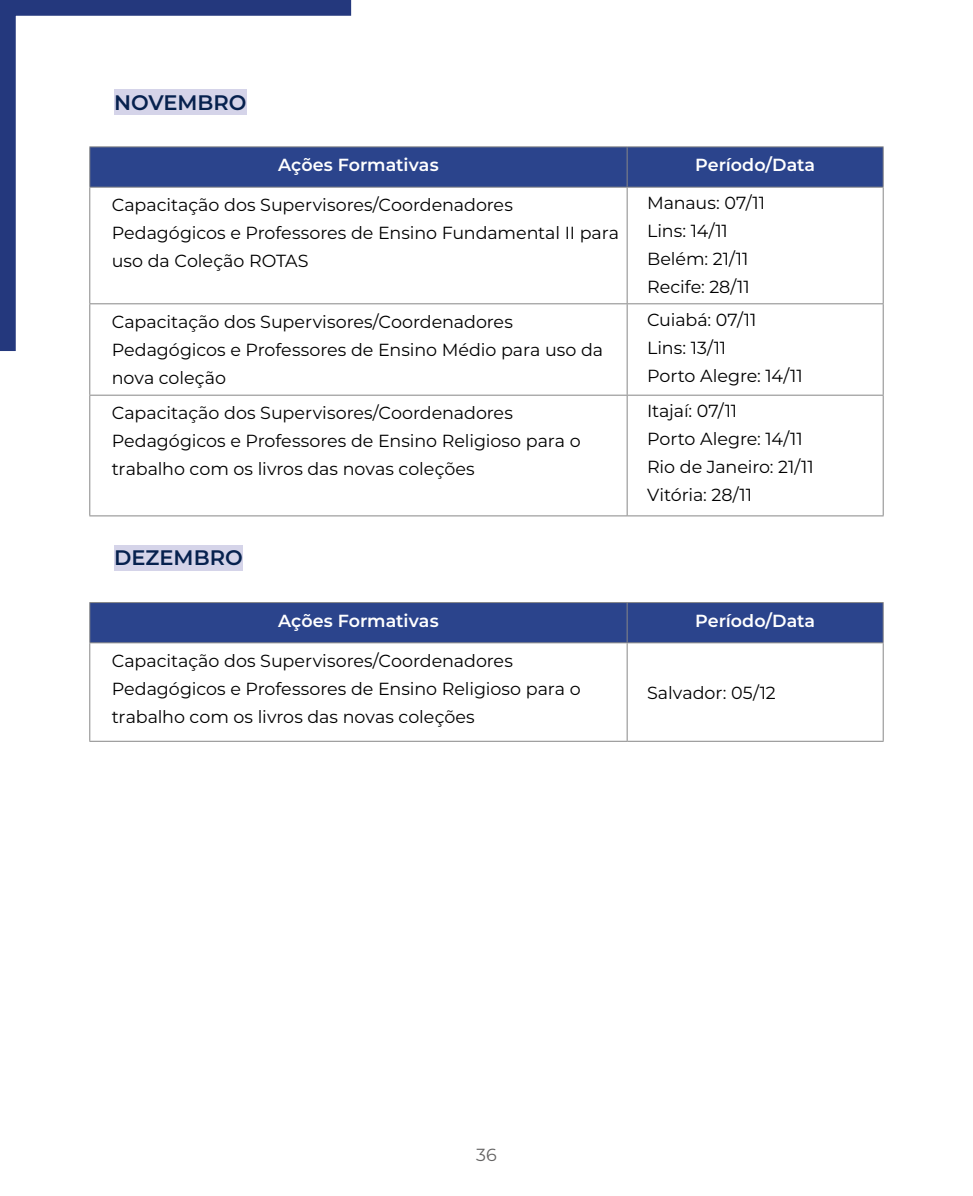
<style>
.page{position:relative;width:973px;height:1196px;background:#fff}
.page>*{position:absolute;margin:0;border:0;box-sizing:border-box;transform-origin:0 0}
.t1{font:600 21px "Montserrat";color:#06214e}
.t2{font:17.5px/28px "Montserrat";color:#000}
.t3{font:600 17.5px "Montserrat";color:#fff}
.t4{font:17.5px "Montserrat";color:#646363}
</style>
<div class="page">
<svg style="left:0;top:0;width:367px;height:367px"></svg>
<div style="left:114px;top:89px;width:132px;height:26px;background:#d5d4e9"></div>
<div style="left:114px;top:545px;width:129px;height:25px;background:#d5d4e9"></div>
<div style="left:90px;top:147px;width:792px;height:40px;background:#2b448c"></div>
<hr style="left:89px;top:146px;width:538px;height:1px;background:#878787">
<hr style="left:89px;top:147px;width:1px;height:40px;background:#878787">
<hr style="left:627px;top:146px;width:256px;height:1px;background:#878787">
<hr style="left:626px;top:147px;width:1px;height:40px;background:#878787">
<hr style="left:882px;top:147px;width:1px;height:40px;background:#878787">
<hr style="left:89px;top:187px;width:538px;height:1px;background:#878787">
<hr style="left:89px;top:188px;width:1px;height:115px;background:#878787">
<hr style="left:89px;top:304px;width:1px;height:91px;background:#878787">
<hr style="left:89px;top:395px;width:1px;height:120px;background:#878787">
<hr style="left:627px;top:187px;width:256px;height:1px;background:#878787">
<hr style="left:626px;top:188px;width:1px;height:115px;background:#878787">
<hr style="left:882px;top:188px;width:1px;height:115px;background:#878787">
<hr style="left:627px;top:303px;width:256px;height:1px;background:#878787">
<hr style="left:626px;top:304px;width:1px;height:91px;background:#878787">
<hr style="left:882px;top:304px;width:1px;height:91px;background:#878787">
<hr style="left:627px;top:395px;width:256px;height:1px;background:#878787">
<hr style="left:626px;top:395px;width:1px;height:120px;background:#878787">
<hr style="left:882px;top:395px;width:1px;height:120px;background:#878787">
<hr style="left:627px;top:515px;width:256px;height:1px;background:#878787">
<hr style="left:89px;top:303px;width:538px;height:1px;background:#878787">
<hr style="left:89px;top:395px;width:538px;height:1px;background:#878787">
<hr style="left:89px;top:515px;width:538px;height:1px;background:#878787">
<div style="left:90px;top:603px;width:792px;height:39px;background:#2b448c"></div>
<hr style="left:89px;top:602px;width:538px;height:1px;background:#878787">
<hr style="left:89px;top:603px;width:1px;height:39px;background:#878787">
<hr style="left:627px;top:602px;width:256px;height:1px;background:#878787">
<hr style="left:626px;top:603px;width:1px;height:39px;background:#878787">
<hr style="left:882px;top:603px;width:1px;height:39px;background:#878787">
<hr style="left:627px;top:642px;width:256px;height:1px;background:#878787">
<hr style="left:882px;top:643px;width:1px;height:98px;background:#878787">
<hr style="left:627px;top:741px;width:256px;height:1px;background:#878787">
<hr style="left:89px;top:642px;width:538px;height:1px;background:#878787">
<hr style="left:89px;top:643px;width:1px;height:98px;background:#878787">
<hr style="left:626px;top:643px;width:1px;height:98px;background:#878787">
<hr style="left:89px;top:741px;width:538px;height:1px;background:#878787">
<p class="t1" style="left:114px;top:87px;width:134px">NOVEMBRO</p>
<p class="t3" style="left:278px;top:153px;width:162px">Ações Formativas</p>
<p class="t3" style="left:695px;top:153px;width:121px">Período/Data</p>
<p class="t2" style="left:112px;top:190px;width:509px">Capacitação dos Supervisores/Coordenadores<br>Pedagógicos e Professores de Ensino Fundamental II para uso da Coleção ROTAS</p>
<p class="t2" style="left:647px;top:188px;width:119px">Manaus: 07/11<br>Lins: 14/11<br>Belém: 21/11<br>Recife: 28/11</p>
<p class="t2" style="left:112px;top:307px;width:493px">Capacitação dos Supervisores/Coordenadores<br>Pedagógicos e Professores de Ensino Médio para uso da nova coleção</p>
<p class="t2" style="left:647px;top:305px;width:157px">Cuiabá: 07/11<br>Lins: 13/11<br>Porto Alegre: 14/11</p>
<p class="t2" style="left:112px;top:398px;width:470px">Capacitação dos Supervisores/Coordenadores<br>Pedagógicos e Professores de Ensino Religioso para o trabalho com os livros das novas coleções</p>
<p class="t2" style="left:647px;top:396px;width:168px">Itajaí: 07/11<br>Porto Alegre: 14/11<br>Rio de Janeiro: 21/11<br>Vitória: 28/11</p>
<p class="t1" style="left:114px;top:543px;width:130px">DEZEMBRO</p>
<p class="t3" style="left:278px;top:608px;width:162px">Ações Formativas</p>
<p class="t3" style="left:695px;top:608px;width:121px">Período/Data</p>
<p class="t2" style="left:112px;top:646px;width:470px">Capacitação dos Supervisores/Coordenadores<br>Pedagógicos e Professores de Ensino Religioso para o trabalho com os livros das novas coleções</p>
<p class="t2" style="left:647px;top:678px;width:130px">Salvador: 05/12</p>
<p class="t4" style="left:476px;top:1142px;width:22px">36</p>
</div>
